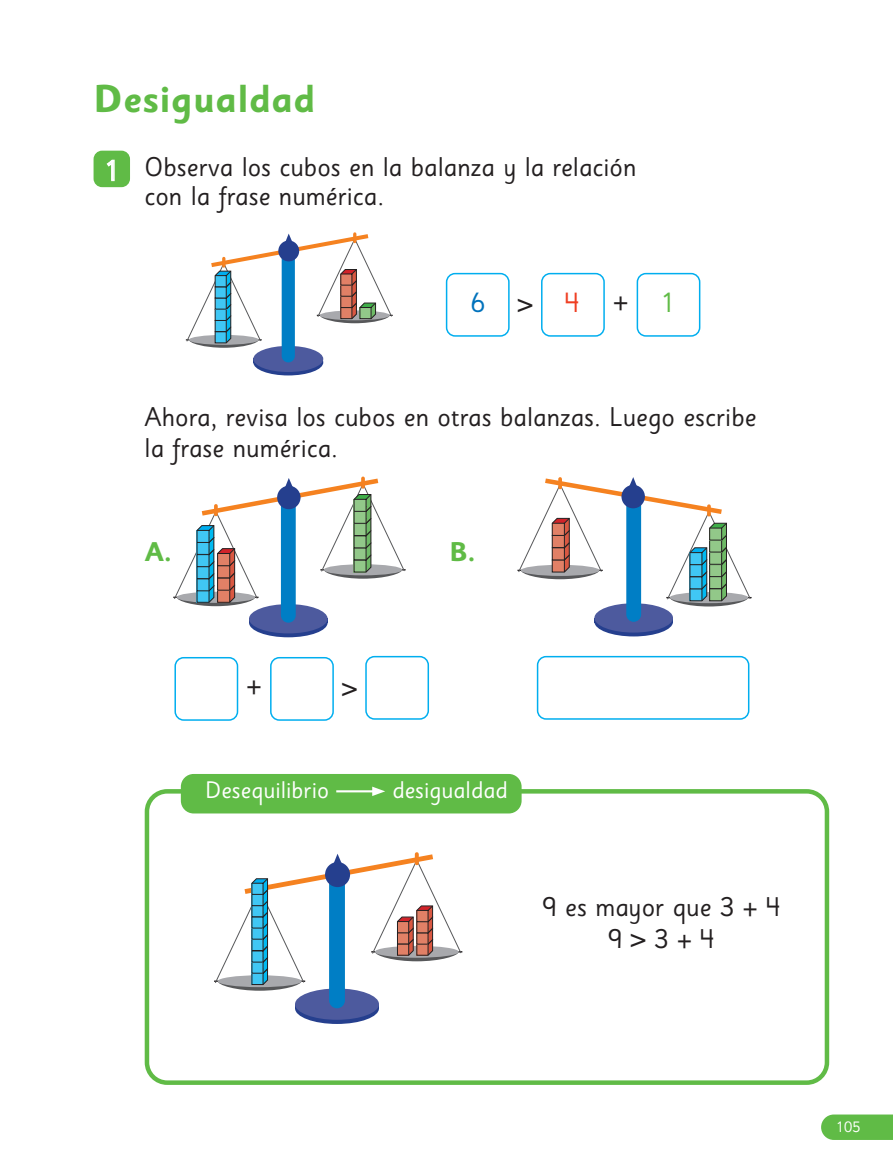
<style>
.page{position:relative;width:893px;height:1170px;background:#fff}
.page>*{position:absolute;margin:0;border:0;box-sizing:border-box;transform-origin:0 0}
.t1{font:700 39px "Sassoon Sans Std";color:#60bb46}
.t2{font:27.75px "Sassoon Sans Std";color:#0072bc}
.t3{font:27.75px "Sassoon Sans Std";color:#231f20}
.t4{font:27px/29.5px "Sassoon Sans Std";color:#231f20}
.t5{font:700 27px "Sassoon Sans Std";color:#60bb46}
.t6{font:24px "Sassoon Sans Std";color:#fff}
.t7{font:15px "Sassoon Sans Std";color:#fff}
.s1{font-size:28.5px;color:#fff}
.s2{font-size:27px;color:#231f20}
.s3{color:#ef3e22}
.s4{color:#231f20}
.s5{color:#60bb46}
</style>
<div class="page">
<div style="left:145px;top:789px;width:684px;height:295px;border:4px solid #60bb46;border-radius:20px"></div>
<div style="left:181px;top:774px;width:341px;height:39px;background:#60bb46;border-radius:13px"></div>
<hr style="left:336px;top:790px;width:40px;height:2px;background:#fff">
<svg style="left:372px;top:786px;width:13px;height:10px"></svg>
<div style="left:94px;top:151px;width:36px;height:36px;background:#60bb46;border-radius:9px"></div>
<div style="left:174px;top:657px;width:64px;height:63px;border:2px solid #00aeef;border-radius:9px"></div>
<div style="left:270px;top:657px;width:64px;height:63px;border:2px solid #00aeef;border-radius:9px"></div>
<div style="left:365px;top:656px;width:64px;height:63px;border:2px solid #00aeef;border-radius:9px"></div>
<div style="left:537px;top:656px;width:212px;height:63px;border:2px solid #00aeef;border-radius:9px"></div>
<div style="left:446px;top:273px;width:64px;height:63px;border:2px solid #00aeef;border-radius:9px"></div>
<div style="left:541px;top:273px;width:64px;height:63px;border:2px solid #00aeef;border-radius:9px"></div>
<div style="left:637px;top:273px;width:63px;height:63px;border:2px solid #00aeef;border-radius:9px"></div>
<div style="left:253px;top:349px;width:70px;height:26px;background:#253f8e;border-radius:50%"></div>
<div style="left:253px;top:346px;width:70px;height:26px;background:#4d5a9e;border-radius:50%"></div>
<div style="left:282px;top:249px;width:13px;height:113px;background:#007ec5;border-radius:7px"></div>
<hr style="left:317px;top:315px;width:76px;height:1px;background:#231f20">
<svg style="left:186px;top:233px;width:206px;height:115px"></svg>
<svg style="left:295px;top:992px;width:84px;height:31px"></svg>
<div style="left:295px;top:1003px;width:84px;height:5px;background:#2f4591"></div>
<div style="left:295px;top:988px;width:84px;height:31px;background:#4d5a9e;border-radius:50%"></div>
<div style="left:329px;top:871px;width:16px;height:137px;background:#007ec5;border-radius:8px"></div>
<svg style="left:214px;top:853px;width:248px;height:137px"></svg>
<svg style="left:249px;top:608px;width:79px;height:29px"></svg>
<div style="left:249px;top:604px;width:79px;height:29px;background:#4d5a9e;border-radius:50%"></div>
<div style="left:281px;top:495px;width:15px;height:127px;background:#007ec5;border-radius:7px"></div>
<hr style="left:320px;top:569px;width:86px;height:1px;background:#231f20">
<hr style="left:173px;top:596px;width:86px;height:2px;background:#231f20">
<svg style="left:174px;top:478px;width:231px;height:128px"></svg>
<svg style="left:594px;top:607px;width:79px;height:29px"></svg>
<div style="left:594px;top:603px;width:79px;height:29px;background:#4d5a9e;border-radius:50%"></div>
<div style="left:626px;top:494px;width:15px;height:127px;background:#007ec5;border-radius:7px"></div>
<hr style="left:517px;top:569px;width:86px;height:2px;background:#231f20">
<hr style="left:666px;top:597px;width:86px;height:1px;background:#231f20">
<svg style="left:518px;top:477px;width:233px;height:129px"></svg>
<svg style="left:821px;top:1114px;width:72px;height:25px;background:#68be50"></svg>
<h1 class="t1" style="left:94px;top:75px;width:224px">Desigualdad</h1>
<p class="t4" style="left:145px;top:152px;width:493px;text-indent:-41px"><span class="s1">1</span> Observa los cubos en la balanza y la relación con la frase numérica.</p>
<p class="t2" style="left:470px;top:286px;width:207px">6 <span class="s2">&gt;</span> <span class="s3">4</span><span class="s4">+</span><span class="s5">1</span></p>
<p class="t4" style="left:145px;top:401px;width:614px;line-height:31.5px">Ahora, revisa los cubos en otras balanzas. Luego escribe la frase numérica.</p>
<p class="t5" style="left:145px;top:535px;width:29px">A.</p>
<p class="t5" style="left:450px;top:535px;width:28px">B.</p>
<p class="t3" style="left:247px;top:668px;width:17px">+</p>
<p class="t4" style="left:342px;top:673px;width:16px">&gt;</p>
<p class="t6" style="left:206px;top:775px;width:125px">Desequilibrio</p>
<p class="t6" style="left:392px;top:775px;width:117px">desigualdad</p>
<p class="t4" style="left:542px;top:890px;width:240px;line-height:32.4px;text-align:center">9 es mayor que 3 + 4<br>9 &gt; 3 + 4</p>
<p class="t7" style="left:836px;top:1118px;width:26px">105</p>
</div>
